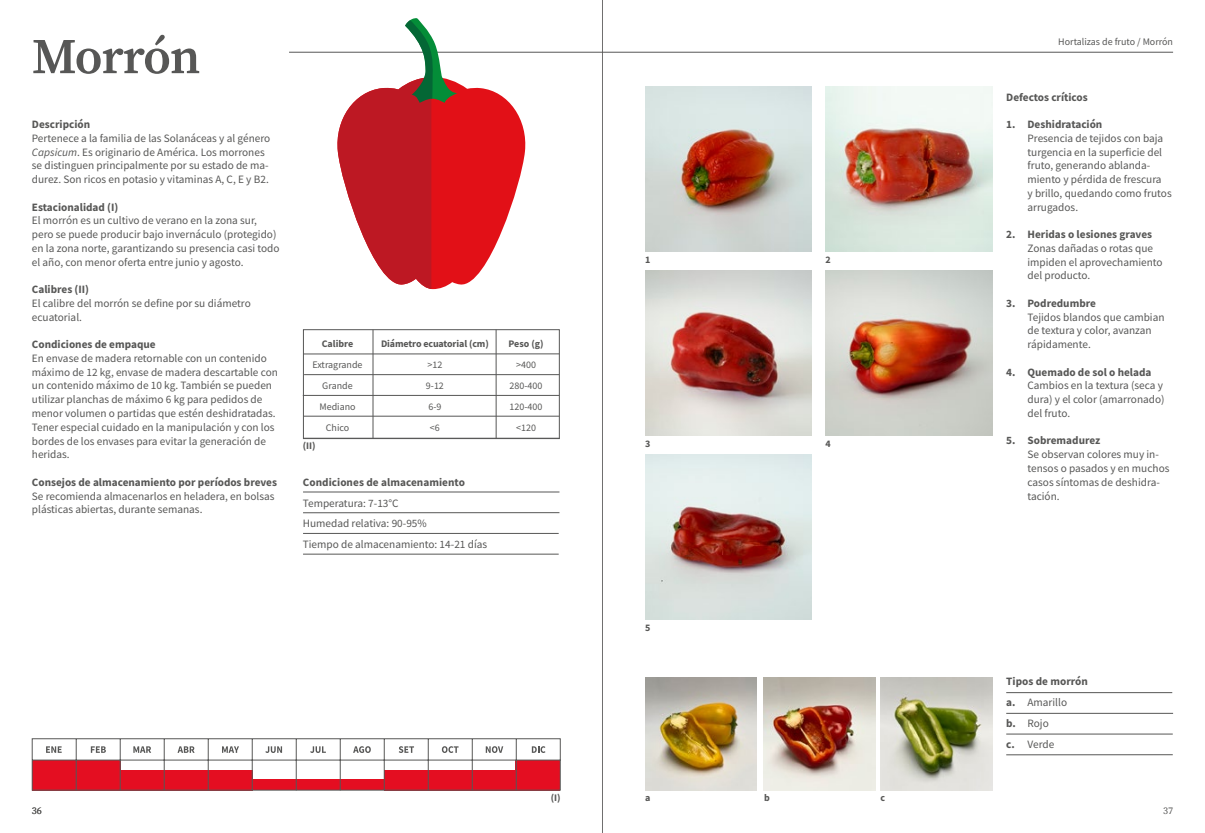
<style>
.page{position:relative;width:1205px;height:833px;background:#fff}
.page>*{position:absolute;margin:0;border:0;box-sizing:border-box;transform-origin:0 0}
.t1{font:600 50px "Source Serif Pro";letter-spacing:-.02em;color:#575756}
.t2{font:11.25px/13.8px "Source Sans Pro";color:#575756}
.t3{font:700 11.25px/20.9px "Source Sans Pro";color:#575756}
.t4{font:10px/20.9px "Source Sans Pro";color:#575756;text-align:center}
.t5{font:700 10px "Source Sans Pro";letter-spacing:-.01em;color:#575756}
.t6{font:10px "Source Serif Pro";color:#575756}
.s1{font-style:italic}
.s2{font-weight:400}
</style>
<div class="page">
<hr style="left:602px;top:0;width:1px;height:833px;background:#706f6f">
<hr style="left:303px;top:512px;width:256px;height:1px;background:#575756">
<hr style="left:303px;top:533px;width:256px;height:1px;background:#575756">
<hr style="left:303px;top:492px;width:256px;height:1px;background:#575756">
<hr style="left:303px;top:554px;width:256px;height:1px;background:#575756">
<div style="left:303px;top:329px;width:257px;height:110px;border:1px solid #575756"></div>
<hr style="left:303px;top:353px;width:256px;height:1px;background:#575756">
<hr style="left:304px;top:374px;width:255px;height:1px;background:#575756">
<hr style="left:303px;top:395px;width:256px;height:1px;background:#575756">
<hr style="left:303px;top:416px;width:256px;height:1px;background:#575756">
<hr style="left:303px;top:438px;width:256px;height:1px;background:#575756">
<hr style="left:373px;top:330px;width:1px;height:108px;background:#575756">
<hr style="left:496px;top:330px;width:1px;height:108px;background:#575756">
<svg style="left:32px;top:738px;width:529px;height:52px"></svg>
<hr style="left:1006px;top:754px;width:167px;height:1px;background:#575756">
<hr style="left:1006px;top:692px;width:166px;height:1px;background:#575756">
<hr style="left:1006px;top:713px;width:167px;height:1px;background:#575756">
<hr style="left:1006px;top:733px;width:167px;height:1px;background:#575756">
<img style="left:825px;top:87px;width:167px;height:165px">
<img style="left:825px;top:271px;width:167px;height:165px">
<img style="left:645px;top:87px;width:167px;height:165px">
<img style="left:645px;top:271px;width:167px;height:165px">
<img style="left:645px;top:454px;width:167px;height:165px">
<img style="left:645px;top:678px;width:112px;height:112px">
<img style="left:764px;top:678px;width:111px;height:112px">
<img style="left:880px;top:678px;width:112px;height:112px">
<hr style="left:289px;top:52px;width:884px;height:1px;background:#575756">
<svg style="left:458px;top:83px;width:68px;height:202px;fill:#e21017"></svg>
<svg style="left:334px;top:18px;width:124px;height:271px"></svg>
<h1 class="t1" style="left:32px;top:22px;width:170px">Morrón</h1>
<p class="t3" style="left:32px;top:114px;width:60px">Descripción</p>
<p class="t2" style="left:32px;top:131px;width:240px">Pertenece a la familia de las Solanáceas y al género <span class="s1">Capsicum</span>. Es originario de América. Los morrones se distinguen principalmente por su estado de ma&shy;durez. Son ricos en potasio y vitaminas A, C, E y B2.</p>
<p class="t3" style="left:32px;top:196px;width:88px">Estacionalidad (I)</p>
<p class="t2" style="left:32px;top:214px;width:249px">El morrón es un cultivo de verano en la zona sur, pero se puede producir bajo invernáculo (protegido) en la zona norte, garantizando su presencia casi todo el año, con menor oferta entre junio y agosto.</p>
<p class="t3" style="left:32px;top:279px;width:59px">Calibres (II)</p>
<p class="t2" style="left:32px;top:296px;width:220px">El calibre del morrón se define por su diámetro ecuatorial.</p>
<p class="t3" style="left:32px;top:334px;width:125px">Condiciones de empaque</p>
<p class="t2" style="left:32px;top:351px;width:247px">En envase de madera retornable con un contenido máximo de 12 kg, envase de madera descartable con un contenido máximo de 10 kg. También se pueden utilizar planchas de máximo 6 kg para pedidos de menor volumen o partidas que estén deshidratadas.<br>Tener especial cuidado en la manipulación y con los bordes de los envases para evitar la generación de heridas.</p>
<p class="t3" style="left:32px;top:471px;width:247px">Consejos de almacenamiento por períodos breves</p>
<p class="t2" style="left:32px;top:489px;width:244px">Se recomienda almacenarlos en heladera, en bolsas plásticas abiertas, durante semanas.</p>
<p class="t5" style="left:322px;top:337px;width:33px">Calibre</p>
<p class="t4" style="left:312px;top:354px;width:52px">Extragrande<br>Grande<br>Mediano<br>Chico</p>
<p class="t5" style="left:303px;top:439px;width:14px">(II)</p>
<p class="t5" style="left:381px;top:337px;width:109px">Diámetro ecuatorial (cm)</p>
<p class="t4" style="left:426px;top:354px;width:20px">&gt;12<br>9-12<br>6-9 &lt;6</p>
<p class="t3" style="left:303px;top:471px;width:164px">Condiciones de almacenamiento</p>
<p class="t2" style="left:303px;top:492px;width:186px;line-height:20.9px">Temperatura: 7-13°C<br>Humedad relativa: 90-95%<br>Tiempo de almacenamiento: 14-21 días</p>
<p class="t5" style="left:508px;top:337px;width:37px">Peso (g)</p>
<p class="t4" style="left:510px;top:354px;width:34px">&gt;400<br>280-400<br>120-400 &lt;120</p>
<p class="t5" style="left:551px;top:791px;width:11px">(I)</p>
<p class="t5" style="left:645px;top:253px;width:7px">1</p>
<p class="t5" style="left:825px;top:253px;width:7px">2</p>
<p class="t5" style="left:645px;top:436px;width:7px">3</p>
<p class="t5" style="left:825px;top:436px;width:7px">4</p>
<p class="t5" style="left:645px;top:620px;width:7px">5</p>
<p class="t5" style="left:645px;top:791px;width:7px">a</p>
<p class="t5" style="left:764px;top:791px;width:7px">b</p>
<p class="t5" style="left:880px;top:791px;width:6px">c</p>
<p class="t4" style="left:1058px;top:31px;width:116px">Hortalizas de fruto / Morrón</p>
<p class="t3" style="left:1006px;top:86px;width:83px">Defectos críticos</p>
<p class="t3" style="left:1006px;top:114px;width:98px">1. Deshidratación</p>
<p class="t2" style="left:1027px;top:131px;width:146px">Presencia de tejidos con baja turgencia en la superficie del fruto, generando ablanda&shy;miento y pérdida de frescura<br>y brillo, quedando como frutos arrugados.</p>
<p class="t3" style="left:1006px;top:224px;width:147px">2. Heridas o lesiones graves</p>
<p class="t2" style="left:1027px;top:241px;width:137px">Zonas dañadas o rotas que impiden el aprovechamiento del producto.</p>
<p class="t3" style="left:1006px;top:293px;width:91px">3. Podredumbre</p>
<p class="t2" style="left:1027px;top:310px;width:138px">Tejidos blandos que cambian de textura y color, avanzan rápidamente.</p>
<p class="t3" style="left:1006px;top:361px;width:147px">4. Quemado de sol o helada</p>
<p class="t2" style="left:1027px;top:379px;width:139px">Cambios en la textura (seca y dura) y el color (amarronado) del fruto.</p>
<p class="t3" style="left:1006px;top:430px;width:96px">5. Sobremadurez</p>
<p class="t2" style="left:1027px;top:447px;width:143px">Se observan colores muy in&shy;tensos o pasados y en muchos casos síntomas de deshidra&shy;tación.</p>
<p class="t3" style="left:1006px;top:671px;width:83px">Tipos de morrón a. <span class="s2">Amarillo<br></span>b. <span class="s2">Rojo<br></span>c. <span class="s2">Verde</span></p>
<p class="t6" style="left:32px;top:804px;width:11px">36</p>
<p class="t6" style="left:1163px;top:804px;width:11px">37</p>
</div>
